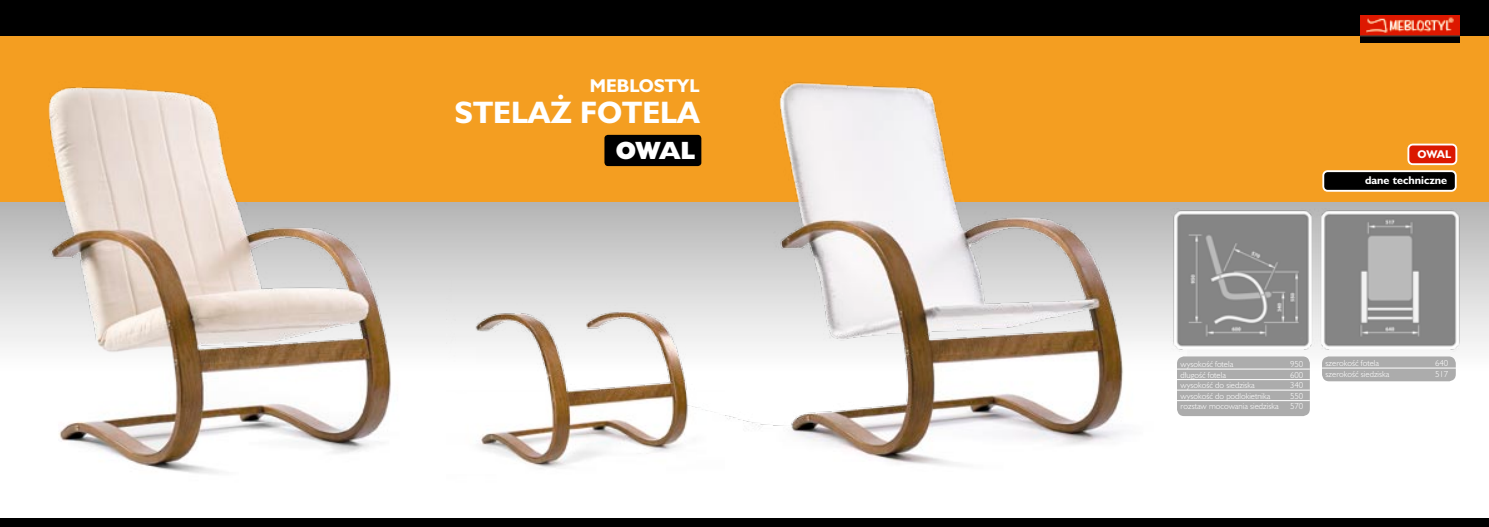
<style>
.page{position:relative;width:1489px;height:527px;background:#fff}
.page>*{position:absolute;margin:0;border:0;box-sizing:border-box;transform-origin:0 0}
.t1{font:700 31.12px "Humanist 521 PL";color:#fff}
.t2{font:800 25px "Humanist 521 PL";color:#fff}
.t3{font:700 18.62px "Humanist 521 PL";color:#fff}
.t4{font:700 11.25px "Humanist 521 PL";color:#fff}
.t5{font:300 8.75px "Humanist 521 PL";color:#fff}
</style>
<div class="page">
<svg style="left:475px;top:201px;width:1013px;height:170px"></svg>
<div style="left:0;top:0;width:1488px;height:201px;background:#f49e21"></div>
<img style="left:673px;top:35px;width:513px;height:430px">
<div style="left:0;top:517px;width:1488px;height:9px;background:#000"></div>
<img style="left:1159px;top:208px;width:313px;height:143px">
<div style="left:1321px;top:356px;width:134px;height:25px;background:#acacac;border-radius:7px"></div>
<hr style="left:1321px;top:367px;width:134px;height:1px;background:#fff">
<div style="left:1176px;top:356px;width:133px;height:59px;background:#acacac;border-radius:7px"></div>
<hr style="left:1176px;top:368px;width:133px;height:1px;background:#fff">
<hr style="left:1176px;top:379px;width:133px;height:1px;background:#fff">
<hr style="left:1176px;top:389px;width:133px;height:1px;background:#fff">
<hr style="left:1176px;top:400px;width:133px;height:1px;background:#fff">
<div style="left:1323px;top:171px;width:132px;height:20px;background:#000;border-radius:4px"></div>
<div style="left:1322px;top:170px;width:134px;height:21px;border:2px solid #fff;border-radius:4px"></div>
<div style="left:0;top:0;width:1488px;height:35px;background:#000"></div>
<img style="left:1359px;top:15px;width:100px;height:28px">
<img style="left:0;top:35px;width:475px;height:439px">
<img style="left:446px;top:244px;width:279px;height:230px">
<div style="left:604px;top:135px;width:97px;height:31px;background:#000;border-radius:4px"></div>
<div style="left:1408px;top:144px;width:48px;height:20px;background:#db1800;border-radius:4px"></div>
<div style="left:1407px;top:143px;width:49px;height:22px;border:2px solid #fff;border-radius:4px"></div>
<p class="t3" style="left:590px;top:74px;width:111px">MEBLOSTYL</p>
<p class="t1" style="left:454px;top:93px;width:246px">STELA˚ FOTELA</p>
<p class="t2" style="left:615px;top:135px;width:81px">OWAL</p>
<p class="t4" style="left:1417px;top:147px;width:35px">OWAL</p>
<p class="t4" style="left:1364px;top:173px;width:84px">dane techniczne</p>
<p class="t5" style="left:1180px;top:359px;width:54px">wysokoÊç fotela</p>
<p class="t5" style="left:1289px;top:359px;width:15px">950</p>
<p class="t5" style="left:1180px;top:369px;width:47px">d∏ugoÊç fotela</p>
<p class="t5" style="left:1289px;top:369px;width:15px">600</p>
<p class="t5" style="left:1180px;top:380px;width:76px">wysokoÊç do siedziska</p>
<p class="t5" style="left:1289px;top:380px;width:15px">340</p>
<p class="t5" style="left:1180px;top:390px;width:91px">wysokoÊç do podlokietnika</p>
<p class="t5" style="left:1289px;top:390px;width:15px">550</p>
<p class="t5" style="left:1180px;top:401px;width:100px">rozstaw mocowania siedziska</p>
<p class="t5" style="left:1289px;top:401px;width:15px">570</p>
<p class="t5" style="left:1325px;top:358px;width:55px">szerokoÊç fotela</p>
<p class="t5" style="left:1434px;top:358px;width:15px">640</p>
<p class="t5" style="left:1325px;top:368px;width:65px">szerokoÊç siedziska</p>
<p class="t5" style="left:1434px;top:368px;width:15px">517</p>
</div>
